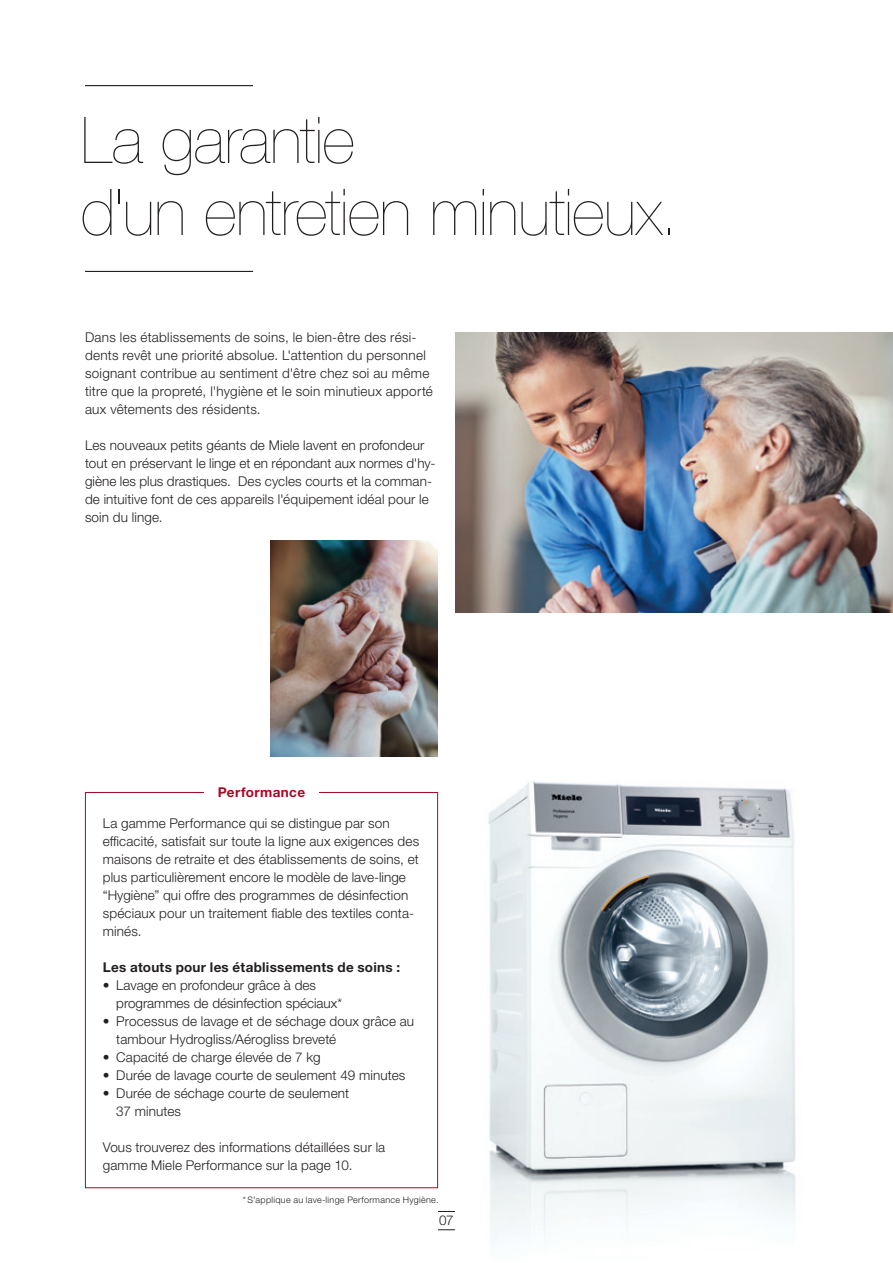
<style>
.page{position:relative;width:893px;height:1263px;background:#fff}
.page>*{position:absolute;margin:0;border:0;box-sizing:border-box;transform-origin:0 0}
.t1{font:200 64.5px/72px "Helvetica Neue LTW1 G";letter-spacing:-.01em;color:#231f20}
.t2{font:300 13.5px/18px "Helvetica Neue LTW1 G";letter-spacing:.01em;color:#231f20}
.t3{font:700 13.5px "Helvetica Neue LTW1 G";letter-spacing:.02em;color:#231f20}
.t4{font:700 13.5px "Helvetica Neue LTW1 G";letter-spacing:.03em;color:#a70824}
.t5{font:300 9px "Helvetica Neue LTW1 G";letter-spacing:.035em;color:#231f20}
</style>
<div class="page">
<img style="left:270px;top:540px;width:168px;height:216px">
<img style="left:488px;top:781px;width:308px;height:458px">
<img style="left:455px;top:332px;width:438px;height:280px">
<hr style="left:85px;top:85px;width:168px;height:1px;background:#231f20">
<hr style="left:85px;top:271px;width:168px;height:1px;background:#231f20">
<svg style="left:438px;top:1211px;width:17px;height:1px"></svg>
<svg style="left:438px;top:1229px;width:17px;height:1px"></svg>
<h1 class="t1" style="left:81px;top:105px;width:598px">La garantie<br>d'un entretien minutieux.</h1>
<p class="t2" style="left:85px;top:328px;width:349px">Dans les établissements de soins, le bien-être des rési&shy;dents revêt une priorité absolue. L'attention du personnel soignant contribue au sentiment d'être chez soi au même titre que la propreté, l'hygiène et le soin minutieux apporté aux vêtements des résidents.</p>
<p class="t2" style="left:85px;top:436px;width:352px">Les nouveaux petits géants de Miele lavent en profondeur tout en préservant le linge et en répondant aux normes d'hy&shy;giène les plus drastiques. Des cycles courts et la comman&shy;de intuitive font de ces appareils l'équipement idéal pour le soin du linge.</p>
<p class="t4" style="left:218px;top:784px;width:89px">Performance</p>
<p class="t2" style="left:103px;top:814px;width:318px">La gamme Performance qui se distingue par son efficacité, satisfait sur toute la ligne aux exigences des maisons de retraite et des établissements de soins, et plus particulièrement encore le modèle de lave-linge “Hygiène” qui offre des programmes de désinfection spéciaux pour un traitement fiable des textiles conta&shy;minés.</p>
<p class="t3" style="left:103px;top:959px;width:299px">Les atouts pour les établissements de soins :</p>
<p class="t2" style="left:116px;top:976px;width:227px;text-indent:-14px">• Lavage en profondeur grâce à des programmes de désinfection spéciaux*</p>
<p class="t2" style="left:116px;top:1012px;width:299px;text-indent:-14px">• Processus de lavage et de séchage doux grâce au tambour Hydrogliss/Aérogliss breveté</p>
<p class="t2" style="left:103px;top:1048px;width:219px">• Capacité de charge élevée de 7 kg</p>
<p class="t2" style="left:103px;top:1066px;width:304px">• Durée de lavage courte de seulement 49 minutes</p>
<p class="t2" style="left:116px;top:1084px;width:234px;text-indent:-14px">• Durée de séchage courte de seulement<br>37 minutes</p>
<p class="t2" style="left:103px;top:1138px;width:284px">Vous trouverez des informations détaillées sur la gamme Miele Performance sur la page 10.</p>
<p class="t5" style="left:243px;top:1194px;width:197px">*S'applique au lave-linge Performance Hygiène.</p>
<p class="t2" style="left:439px;top:1211px;width:16px">07</p>
</div>
